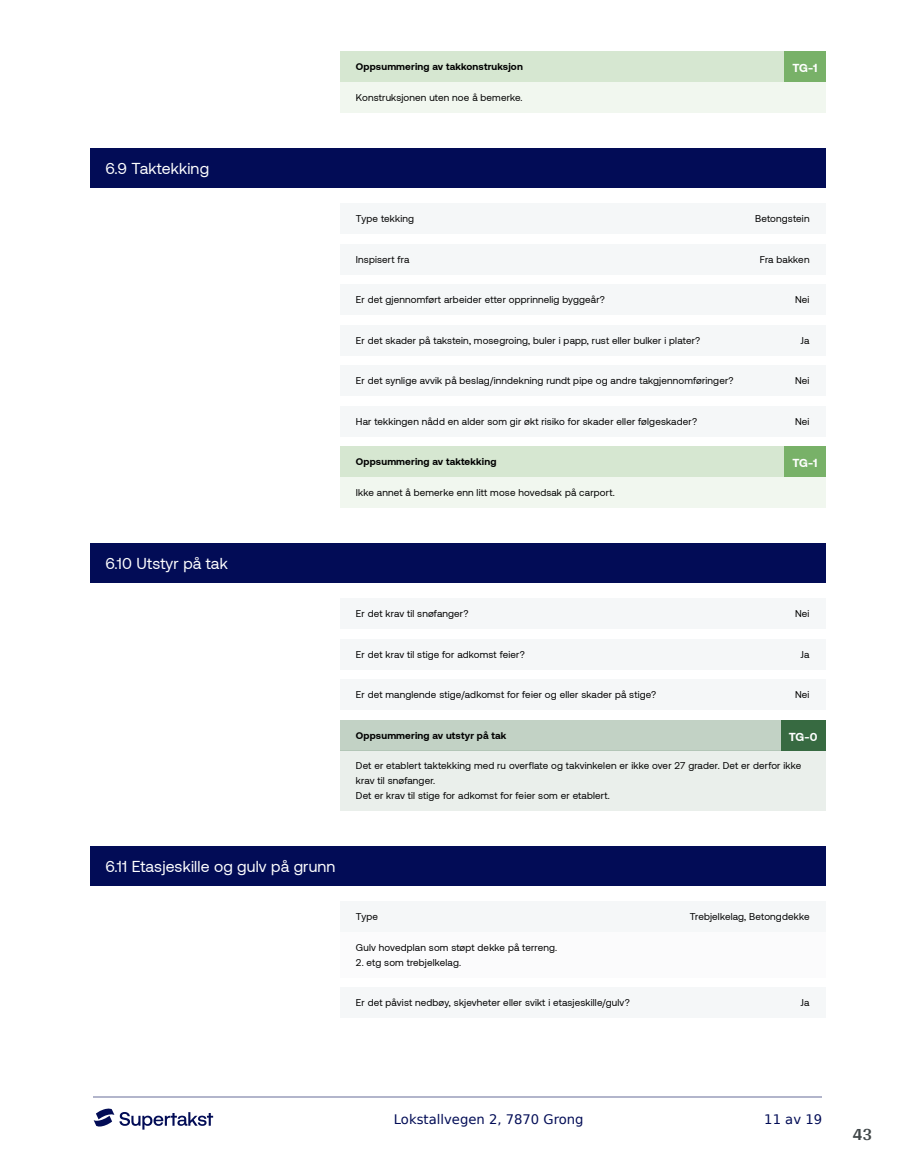
<style>
.page{position:relative;width:915px;height:1172px;background:#fff}
.page>*{position:absolute;margin:0;border:0;box-sizing:border-box;transform-origin:0 0}
.t1{font:700 18px "Arya";color:#414749}
.t2{font:15.75px "Aeonik";letter-spacing:.01em;color:#fff}
.t3{font:13.2px "DejaVu Sans";color:#020c56}
.t4{font:700 11.85px "Aeonik";color:#fff}
.t5{font:9.9px/14.9px "Aeonik";letter-spacing:.015em;color:#000}
.t6{font:700 9.9px "Aeonik";letter-spacing:.015em;color:#000}
</style>
<div class="page">
<hr style="left:93px;top:1097px;width:728px;height:1px;background:#b2b5cb">
<svg style="left:94px;top:1108px;width:119px;height:21px"></svg>
<div style="left:89px;top:148px;width:736px;height:40px;background:#020c56"></div>
<div style="left:89px;top:543px;width:736px;height:40px;background:#020c56"></div>
<div style="left:89px;top:846px;width:736px;height:40px;background:#020c56"></div>
<div style="left:340px;top:82px;width:485px;height:31px;background:#f1f7ef"></div>
<div style="left:340px;top:477px;width:485px;height:31px;background:#f1f7ef"></div>
<div style="left:340px;top:750px;width:485px;height:61px;background:#eaefeb"></div>
<div style="left:340px;top:932px;width:485px;height:45px;background:#f5f7f8"></div>
<div style="left:340px;top:52px;width:485px;height:30px;background:#d6e7d1"></div>
<div style="left:783px;top:52px;width:42px;height:30px;background:#78b168"></div>
<div style="left:340px;top:204px;width:485px;height:30px;background:#f5f7f8"></div>
<div style="left:340px;top:244px;width:485px;height:31px;background:#f5f7f8"></div>
<div style="left:340px;top:285px;width:485px;height:30px;background:#f5f7f8"></div>
<div style="left:340px;top:325px;width:485px;height:31px;background:#f5f7f8"></div>
<div style="left:340px;top:365px;width:485px;height:31px;background:#f5f7f8"></div>
<div style="left:340px;top:406px;width:485px;height:31px;background:#f5f7f8"></div>
<div style="left:340px;top:446px;width:485px;height:31px;background:#d6e7d1"></div>
<div style="left:783px;top:446px;width:42px;height:31px;background:#78b168"></div>
<div style="left:340px;top:598px;width:485px;height:31px;background:#f5f7f8"></div>
<div style="left:340px;top:639px;width:485px;height:30px;background:#f5f7f8"></div>
<div style="left:340px;top:679px;width:485px;height:31px;background:#f5f7f8"></div>
<div style="left:340px;top:720px;width:485px;height:30px;background:#c2d2c5"></div>
<div style="left:780px;top:720px;width:45px;height:30px;background:#376a41"></div>
<div style="left:340px;top:901px;width:485px;height:31px;background:#f5f7f8"></div>
<div style="left:340px;top:987px;width:485px;height:31px;background:#f5f7f8"></div>
<p class="t6" style="left:356px;top:61px;width:168px">Oppsummering av takkonstruksjon</p>
<p class="t4" style="left:792px;top:61px;width:27px">TG-1</p>
<p class="t5" style="left:356px;top:90px;width:168px">Konstruksjonen uten noe å bemerke.</p>
<h2 class="t2" style="left:105px;top:160px;width:105px">6.9 Taktekking</h2>
<p class="t5" style="left:356px;top:212px;width:60px">Type tekking</p>
<p class="t5" style="left:755px;top:212px;width:56px">Betongstein</p>
<p class="t5" style="left:356px;top:252px;width:55px">Inspisert fra</p>
<p class="t5" style="left:759px;top:252px;width:51px">Fra bakken</p>
<p class="t5" style="left:356px;top:292px;width:250px">Er det gjennomført arbeider etter opprinnelig byggeår?</p>
<p class="t5" style="left:794px;top:292px;width:16px">Nei</p>
<p class="t5" style="left:356px;top:333px;width:346px">Er det skader på takstein, mosegroing, buler i papp, rust eller bulker i plater?</p>
<p class="t5" style="left:800px;top:333px;width:10px">Ja</p>
<p class="t5" style="left:356px;top:373px;width:379px">Er det synlige avvik på beslag/inndekning rundt pipe og andre takgjennomføringer?</p>
<p class="t5" style="left:794px;top:373px;width:16px">Nei</p>
<p class="t5" style="left:356px;top:414px;width:342px">Har tekkingen nådd en alder som gir økt risiko for skader eller følgeskader?</p>
<p class="t5" style="left:794px;top:414px;width:16px">Nei</p>
<p class="t6" style="left:356px;top:456px;width:142px">Oppsummering av taktekking</p>
<p class="t4" style="left:792px;top:456px;width:27px">TG-1</p>
<p class="t5" style="left:356px;top:485px;width:260px">Ikke annet å bemerke enn litt mose hovedsak på carport.</p>
<h2 class="t2" style="left:105px;top:555px;width:124px">6.10 Utstyr på tak</h2>
<p class="t5" style="left:356px;top:606px;width:114px">Er det krav til snøfanger?</p>
<p class="t5" style="left:794px;top:606px;width:16px">Nei</p>
<p class="t5" style="left:356px;top:647px;width:170px">Er det krav til stige for adkomst feier?</p>
<p class="t5" style="left:800px;top:647px;width:10px">Ja</p>
<p class="t5" style="left:356px;top:687px;width:302px">Er det manglende stige/adkomst for feier og eller skader på stige?</p>
<p class="t5" style="left:794px;top:687px;width:16px">Nei</p>
<p class="t6" style="left:356px;top:729px;width:152px">Oppsummering av utstyr på tak</p>
<p class="t4" style="left:788px;top:730px;width:30px">TG-0</p>
<p class="t5" style="left:356px;top:758px;width:447px">Det er etablert taktekking med ru overflate og takvinkelen er ikke over 27 grader. Det er derfor ikke krav til snøfanger.<br>Det er krav til stige for adkomst for feier som er etablert.</p>
<h2 class="t2" style="left:105px;top:858px;width:231px">6.11 Etasjeskille og gulv på grunn</h2>
<p class="t5" style="left:356px;top:909px;width:24px">Type</p>
<p class="t5" style="left:689px;top:909px;width:121px">Trebjelkelag, Betongdekke</p>
<p class="t5" style="left:356px;top:940px;width:203px">Gulv hovedplan som støpt dekke på terreng.</p>
<p class="t5" style="left:356px;top:955px;width:107px">2. etg som trebjelkelag.</p>
<p class="t5" style="left:356px;top:995px;width:275px">Er det påvist nedbøy, skjevheter eller svikt i etasjeskille/gulv?</p>
<p class="t5" style="left:800px;top:995px;width:10px">Ja</p>
<h3 class="t3" style="left:394px;top:1108px;width:191px">Lokstallvegen 2, 7870 Grong</h3>
<h3 class="t3" style="left:764px;top:1108px;width:59px">11 av 19</h3>
<h1 class="t1" style="left:852px;top:1123px;width:21px">43</h1>
</div>
